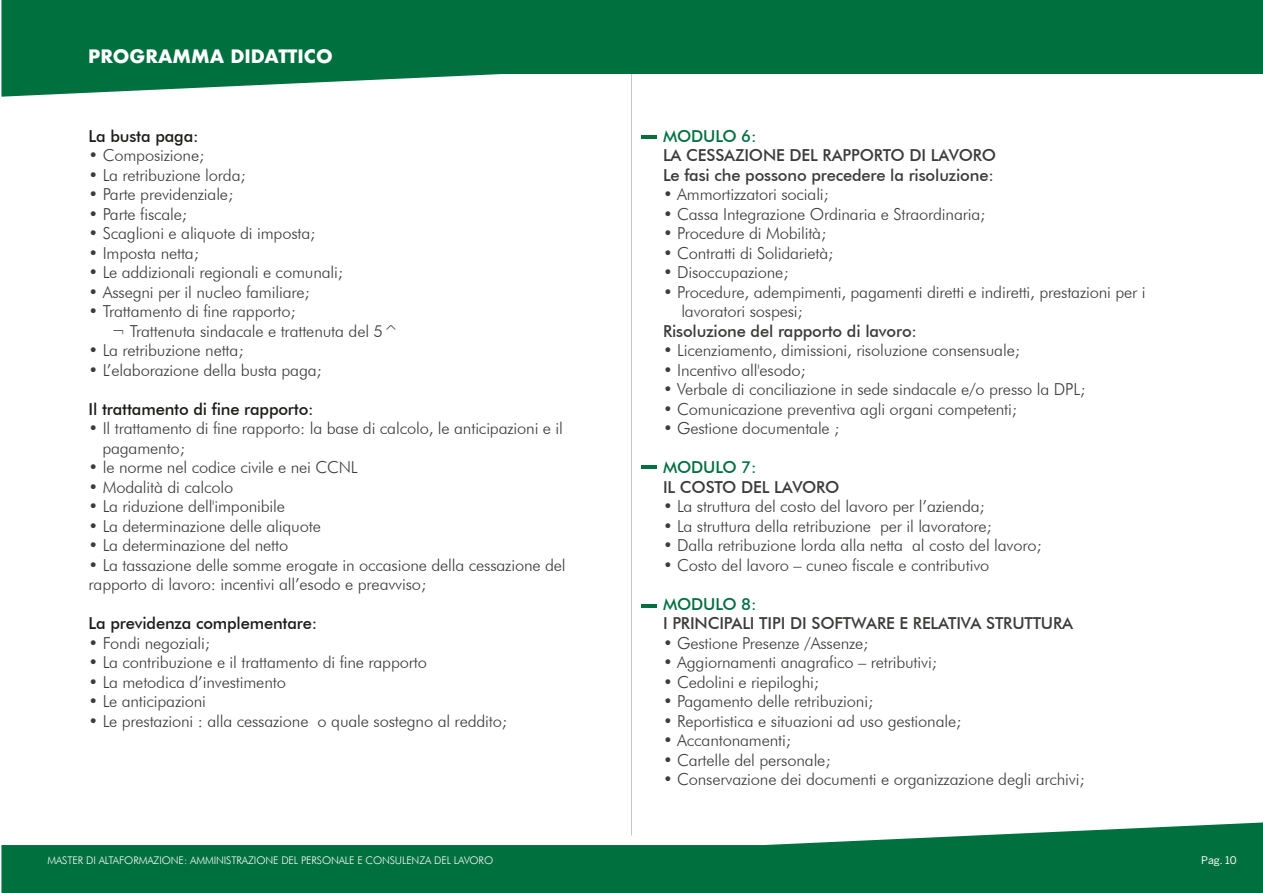
<style>
.page{position:relative;width:1263px;height:893px;background:#fff}
.page>*{position:absolute;margin:0;border:0;box-sizing:border-box;transform-origin:0 0}
.t1{font:700 18px "Futura";color:#fff}
.t2{font:300 16.5px/19.5px "Futura BT";letter-spacing:-.01em;color:#3c3c3b}
.t3{font:300 16.5px/19.5px "Futura BT";letter-spacing:-.01em;color:#3d3c3c}
.t4{font:500 16.5px/19.5px "Futura BT";letter-spacing:-.01em;color:#3c3c3b}
.t5{font:500 16.5px "Futura BT";letter-spacing:-.01em;color:#1d1d1b}
.t6{font:500 16.5px "Futura BT";letter-spacing:-.01em;color:#00703f}
.t7{font:300 10.5px "Futura BT";letter-spacing:-.01em;color:#fff}
.t8{font:10.5px "Benton Sans";color:#fff}
</style>
<div class="page">
<hr style="left:631px;top:58px;width:1px;height:777px;background:#c7c6c7">
<hr style="left:641px;top:604px;width:15px;height:3px;background:#00703f">
<hr style="left:641px;top:465px;width:15px;height:4px;background:#00703f">
<hr style="left:641px;top:136px;width:15px;height:3px;background:#00703f">
<svg style="left:1px;top:0;width:1262px;height:97px;fill:#00703f"></svg>
<svg style="left:1px;top:822px;width:1262px;height:71px;fill:#00703f"></svg>
<p class="t1" style="left:88px;top:43px;width:246px">PROGRAMMA DIDATTICO</p>
<p class="t5" style="left:89px;top:126px;width:111px">La busta paga:</p>
<p class="t3" style="left:89px;top:145px;width:117px">• Composizione;</p>
<p class="t3" style="left:89px;top:165px;width:159px">• La retribuzione lorda;</p>
<p class="t3" style="left:89px;top:184px;width:146px">• Parte previdenziale;</p>
<p class="t3" style="left:89px;top:204px;width:100px">• Parte fiscale;</p>
<p class="t3" style="left:89px;top:223px;width:228px">• Scaglioni e aliquote di imposta;</p>
<p class="t3" style="left:89px;top:243px;width:112px">• Imposta netta;</p>
<p class="t3" style="left:89px;top:262px;width:256px">• Le addizionali regionali e comunali;</p>
<p class="t3" style="left:89px;top:282px;width:223px">• Assegni per il nucleo familiare;</p>
<p class="t3" style="left:112px;top:301px;width:289px;text-indent:-23px">• Trattamento di fine rapporto;<br>¬ Trattenuta sindacale e trattenuta del 5^</p>
<p class="t3" style="left:89px;top:340px;width:156px">• La retribuzione netta;</p>
<p class="t3" style="left:89px;top:360px;width:235px">• L’elaborazione della busta paga;</p>
<p class="t5" style="left:89px;top:399px;width:227px">Il trattamento di fine rapporto:</p>
<p class="t3" style="left:102px;top:418px;width:462px;text-indent:-14px">• Il trattamento di fine rapporto: la base di calcolo, le anticipazioni e il pagamento;</p>
<p class="t3" style="left:89px;top:457px;width:271px">• le norme nel codice civile e nei CCNL</p>
<p class="t3" style="left:89px;top:477px;width:146px">• Modalità di calcolo</p>
<p class="t3" style="left:89px;top:496px;width:198px">• La riduzione dell'imponibile</p>
<p class="t3" style="left:89px;top:516px;width:234px">• La determinazione delle aliquote</p>
<p class="t3" style="left:89px;top:535px;width:201px">• La determinazione del netto</p>
<p class="t3" style="left:89px;top:555px;width:479px">• La tassazione delle somme erogate in occasione della cessazione del rapporto di lavoro: incentivi all’esodo e preavviso;</p>
<p class="t5" style="left:89px;top:613px;width:230px">La previdenza complementare:</p>
<p class="t3" style="left:89px;top:633px;width:123px">• Fondi negoziali;</p>
<p class="t3" style="left:89px;top:652px;width:340px">• La contribuzione e il trattamento di fine rapporto</p>
<p class="t3" style="left:89px;top:672px;width:199px">• La metodica d’investimento</p>
<p class="t3" style="left:89px;top:691px;width:119px">• Le anticipazioni</p>
<p class="t3" style="left:89px;top:711px;width:420px">• Le prestazioni : alla cessazione o quale sostegno al reddito;</p>
<p class="t6" style="left:663px;top:126px;width:95px">MODULO 6:</p>
<p class="t4" style="left:663px;top:145px;width:335px">LA CESSAZIONE DEL RAPPORTO DI LAVORO<br>Le fasi che possono precedere la risoluzione:</p>
<p class="t2" style="left:663px;top:184px;width:167px">• Ammortizzatori sociali;</p>
<p class="t2" style="left:663px;top:204px;width:324px">• Cassa Integrazione Ordinaria e Straordinaria;</p>
<p class="t2" style="left:663px;top:223px;width:165px">• Procedure di Mobilità;</p>
<p class="t2" style="left:663px;top:243px;width:172px">• Contratti di Solidarietà;</p>
<p class="t2" style="left:663px;top:263px;width:127px">• Disoccupazione;</p>
<p class="t2" style="left:681px;top:282px;width:466px;text-indent:-18px">• Procedure, adempimenti, pagamenti diretti e indiretti, prestazioni per i lavoratori sospesi;</p>
<p class="t4" style="left:663px;top:321px;width:255px">Risoluzione del rapporto di lavoro:</p>
<p class="t2" style="left:663px;top:341px;width:358px">• Licenziamento, dimissioni, risoluzione consensuale;</p>
<p class="t2" style="left:663px;top:360px;width:144px">• Incentivo all'esodo;</p>
<p class="t2" style="left:663px;top:380px;width:424px">• Verbale di conciliazione in sede sindacale e/o presso la DPL;</p>
<p class="t2" style="left:663px;top:399px;width:355px">• Comunicazione preventiva agli organi competenti;</p>
<p class="t2" style="left:663px;top:419px;width:178px">• Gestione documentale ;</p>
<p class="t6" style="left:663px;top:457px;width:95px">MODULO 7:</p>
<p class="t4" style="left:663px;top:477px;width:178px">IL COSTO DEL LAVORO</p>
<p class="t2" style="left:663px;top:497px;width:323px">• La struttura del costo del lavoro per l’azienda;</p>
<p class="t2" style="left:663px;top:516px;width:330px">• La struttura della retribuzione per il lavoratore;</p>
<p class="t2" style="left:663px;top:536px;width:380px">• Dalla retribuzione lorda alla netta al costo del lavoro;</p>
<p class="t2" style="left:663px;top:555px;width:328px">• Costo del lavoro – cuneo fiscale e contributivo</p>
<p class="t6" style="left:663px;top:594px;width:95px">MODULO 8:</p>
<p class="t4" style="left:663px;top:614px;width:412px">I PRINCIPALI TIPI DI SOFTWARE E RELATIVA STRUTTURA</p>
<p class="t2" style="left:663px;top:633px;width:207px">• Gestione Presenze /Assenze;</p>
<p class="t2" style="left:663px;top:653px;width:275px">• Aggiornamenti anagrafico – retributivi;</p>
<p class="t2" style="left:663px;top:672px;width:157px">• Cedolini e riepiloghi;</p>
<p class="t2" style="left:663px;top:692px;width:212px">• Pagamento delle retribuzioni;</p>
<p class="t2" style="left:663px;top:711px;width:300px">• Reportistica e situazioni ad uso gestionale;</p>
<p class="t2" style="left:663px;top:731px;width:129px">• Accantonamenti;</p>
<p class="t2" style="left:663px;top:750px;width:169px">• Cartelle del personale;</p>
<p class="t2" style="left:663px;top:770px;width:423px">• Conservazione dei documenti e organizzazione degli archivi;</p>
<p class="t7" style="left:47px;top:854px;width:447px">MASTER DI ALTAFORMAZIONE: AMMINISTRAZIONE DEL PERSONALE E CONSULENZA DEL LAVORO</p>
<p class="t8" style="left:1201px;top:854px;width:37px">Pag. 10</p>
</div>
